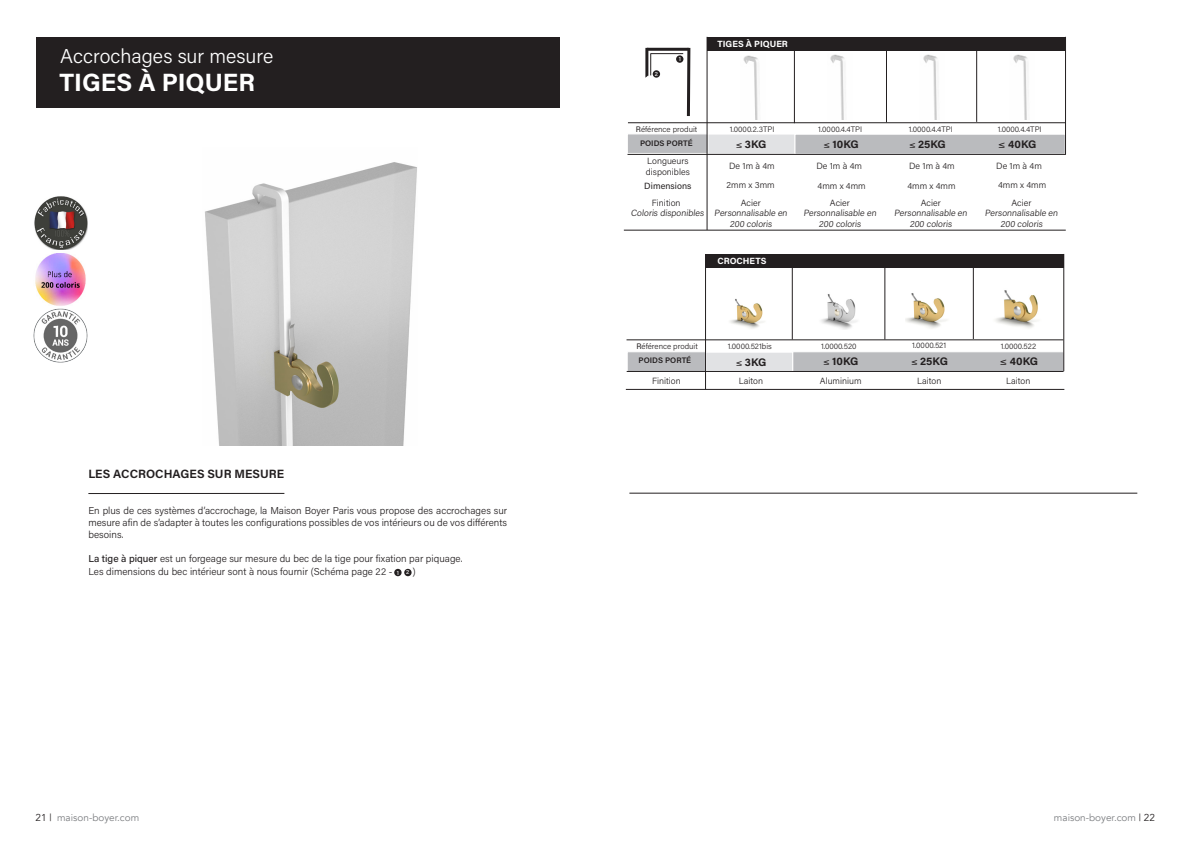
<style>
.page{position:relative;width:1191px;height:842px;background:#fff}
.page>*{position:absolute;margin:0;border:0;box-sizing:border-box;transform-origin:0 0}
.t1{font:25px "Acumin Variable Concept";letter-spacing:.04em;color:#fff}
.t2{font:20px "Acumin Variable Concept";letter-spacing:.01em;color:#fff}
.t3{font:12px "Acumin Variable Concept";letter-spacing:.03em;color:#231f20}
.t4{font:11px "Acumin Variable Concept";letter-spacing:.04em;color:#231f20}
.t5{font:10px/12px "Acumin Variable Concept";letter-spacing:.01em;color:#231f20;text-align:justify}
.t6{font:10px "Avenir";color:#7c7e81}
.t7{font:9px "Acumin Variable Concept";letter-spacing:.01em;color:#231f20}
.t8{font:9px "Acumin Variable Concept";letter-spacing:.035em;color:#fff}
.t9{font:8px "Acumin Variable Concept";letter-spacing:.01em;color:#231f20}
.t10{font:8px "Acumin Variable Concept";letter-spacing:.035em;color:#231f20}
.t11{font:6px "Acumin Variable Concept";color:#fff}
.s1{color:#231f20}
</style>
<div class="page">
<div style="left:36px;top:37px;width:523px;height:71px;background:#231f20"></div>
<div style="left:707px;top:37px;width:358px;height:13px;background:#231f20"></div>
<hr style="left:628px;top:123px;width:437px;height:1px;background:#231f20">
<div style="left:705px;top:134px;width:90px;height:21px;background:#e1e2e4;border:1px solid #fff"></div>
<hr style="left:624px;top:230px;width:441px;height:1px;background:#231f20">
<div style="left:627px;top:133px;width:81px;height:21px;background:#babbbe;border:1px solid #fff"></div>
<hr style="left:707px;top:37px;width:1px;height:193px;background:#231f20">
<div style="left:794px;top:134px;width:271px;height:21px;background:#babbbe;border:1px solid #fff"></div>
<hr style="left:794px;top:50px;width:1px;height:73px;background:#231f20">
<hr style="left:886px;top:50px;width:1px;height:72px;background:#231f20">
<hr style="left:976px;top:49px;width:1px;height:73px;background:#231f20">
<hr style="left:627px;top:154px;width:438px;height:1px;background:#231f20">
<hr style="left:1065px;top:37px;width:1px;height:118px;background:#231f20">
<div style="left:705px;top:254px;width:359px;height:14px;background:#231f20"></div>
<hr style="left:626px;top:340px;width:437px;height:1px;background:#231f20">
<hr style="left:626px;top:389px;width:438px;height:1px;background:#231f20">
<div style="left:626px;top:351px;width:80px;height:21px;background:#babbbe;border:1px solid #fff"></div>
<hr style="left:884px;top:268px;width:1px;height:71px;background:#231f20">
<hr style="left:792px;top:267px;width:1px;height:72px;background:#231f20">
<div style="left:792px;top:351px;width:272px;height:21px;background:#babbbe;border:1px solid #fff"></div>
<hr style="left:973px;top:268px;width:1px;height:71px;background:#231f20">
<hr style="left:1063px;top:254px;width:1px;height:117px;background:#231f20">
<hr style="left:647px;top:48px;width:41px;height:3px;background:#231f20">
<svg style="left:685px;top:47px;width:6px;height:69px"></svg>
<hr style="left:645px;top:48px;width:3px;height:30px;background:#231f20">
<hr style="left:650px;top:53px;width:33px;height:1px;background:#231f20">
<svg style="left:645px;top:54px;width:8px;height:24px"></svg>
<hr style="left:88px;top:493px;width:196px;height:1px;background:#231f20">
<img style="left:33px;top:309px;width:55px;height:54px">
<img style="left:34px;top:196px;width:53px;height:53px">
<div style="left:394px;top:569px;width:7px;height:7px;background:#231f20;border-radius:4px"></div>
<div style="left:404px;top:569px;width:7px;height:7px;background:#231f20;border-radius:4px"></div>
<div style="left:676px;top:55px;width:7px;height:8px;background:#231f20;border-radius:4px"></div>
<svg style="left:652px;top:70px;width:8px;height:8px"></svg>
<hr style="left:629px;top:493px;width:508px;height:1px;background:#231f20">
<img style="left:821px;top:294px;width:36px;height:35px">
<img style="left:905px;top:293px;width:42px;height:36px">
<img style="left:995px;top:290px;width:43px;height:38px">
<div style="left:705px;top:352px;width:88px;height:20px;background:#e1e2e4;border:1px solid #fff"></div>
<hr style="left:626px;top:371px;width:437px;height:1px;background:#231f20">
<hr style="left:705px;top:255px;width:1px;height:134px;background:#231f20">
<img style="left:730px;top:299px;width:35px;height:30px">
<img style="left:35px;top:253px;width:51px;height:53px">
<img style="left:743px;top:55px;width:15px;height:65px">
<img style="left:830px;top:54px;width:15px;height:65px">
<img style="left:923px;top:54px;width:15px;height:65px">
<img style="left:1013px;top:54px;width:15px;height:65px">
<img style="left:205px;top:162px;width:212px;height:284px">
<p class="t2" style="left:60px;top:42px;width:214px">Accrochages sur mesure</p>
<p class="t1" style="left:59px;top:65px;width:196px">TIGES À PIQUER</p>
<p class="t3" style="left:88px;top:466px;width:197px">LES ACCROCHAGES SUR MESURE</p>
<p class="t5" style="left:88px;top:504px;width:420px">En plus de ces systèmes d’accrochage, la Maison Boyer Paris vous propose des accrochages sur mesure afin de s’adapter à toutes les configurations possibles de vos intérieurs ou de vos différents besoins.</p>
<p class="t5" style="left:88px;top:552px;width:375px">La tige à piquer est un forgeage sur mesure du bec de la tige pour fixation par piquage.</p>
<p class="t5" style="left:88px;top:565px;width:305px">Les dimensions du bec intérieur sont à nous fournir (Schéma page 22 -</p>
<p class="t11" style="left:397px;top:568px;width:4px">1</p>
<p class="t11" style="left:406px;top:568px;width:5px">2</p>
<p class="t5" style="left:412px;top:565px;width:5px">)</p>
<p class="t11" style="left:655px;top:69px;width:5px">2</p>
<p class="t11" style="left:678px;top:54px;width:4px">1</p>
<p class="t8" style="left:717px;top:37px;width:72px">TIGES À PIQUER</p>
<p class="t9" style="left:636px;top:123px;width:63px">Référence produit</p>
<p class="t9" style="left:730px;top:123px;width:46px">1.0000.2.3TPI</p>
<p class="t9" style="left:908px;top:123px;width:45px">1.0000.4.4TPI</p>
<p class="t9" style="left:997px;top:123px;width:45px">1.0000.4.4TPI</p>
<p class="t9" style="left:818px;top:123px;width:45px">1.0000.4.4TPI</p>
<p class="t10" style="left:640px;top:138px;width:54px">POIDS PORTÉ</p>
<p class="t4" style="left:736px;top:136px;width:31px">≤ 3KG</p>
<p class="t7" style="left:647px;top:155px;width:43px">Longueurs</p>
<p class="t7" style="left:646px;top:165px;width:45px">disponibles</p>
<p class="t7" style="left:652px;top:196px;width:30px">Finition</p>
<p class="t7" style="left:631px;top:207px;width:76px">Coloris disponibles</p>
<p class="t7" style="left:644px;top:180px;width:48px">Dimensions</p>
<p class="t7" style="left:729px;top:159px;width:47px">De 1m à 4m</p>
<p class="t7" style="left:726px;top:179px;width:50px">2mm x 3mm</p>
<p class="t7" style="left:741px;top:196px;width:21px">Acier</p>
<p class="t7" style="left:714px;top:207px;width:76px">Personnalisable en</p>
<p class="t7" style="left:729px;top:218px;width:45px">200 coloris</p>
<p class="t4" style="left:824px;top:136px;width:36px">≤ 10KG</p>
<p class="t4" style="left:909px;top:137px;width:37px">≤ 25KG</p>
<p class="t4" style="left:998px;top:137px;width:39px">≤ 40KG</p>
<p class="t7" style="left:909px;top:159px;width:47px">De 1m à 4m</p>
<p class="t7" style="left:996px;top:159px;width:47px">De 1m à 4m</p>
<p class="t7" style="left:816px;top:159px;width:47px">De 1m à 4m</p>
<p class="t7" style="left:817px;top:180px;width:50px">4mm x 4mm</p>
<p class="t7" style="left:907px;top:180px;width:50px">4mm x 4mm</p>
<p class="t7" style="left:998px;top:179px;width:50px">4mm x 4mm</p>
<p class="t7" style="left:830px;top:196px;width:21px">Acier</p>
<p class="t7" style="left:803px;top:207px;width:76px">Personnalisable en</p>
<p class="t7" style="left:819px;top:218px;width:45px">200 coloris</p>
<p class="t7" style="left:920px;top:196px;width:21px">Acier</p>
<p class="t7" style="left:894px;top:207px;width:76px">Personnalisable en</p>
<p class="t7" style="left:909px;top:218px;width:45px">200 coloris</p>
<p class="t7" style="left:1011px;top:196px;width:21px">Acier</p>
<p class="t7" style="left:985px;top:207px;width:76px">Personnalisable en</p>
<p class="t7" style="left:1000px;top:218px;width:45px">200 coloris</p>
<p class="t8" style="left:717px;top:255px;width:50px">CROCHETS</p>
<p class="t9" style="left:636px;top:340px;width:63px">Référence produit</p>
<p class="t10" style="left:638px;top:355px;width:54px">POIDS PORTÉ</p>
<p class="t7" style="left:652px;top:374px;width:30px">Finition</p>
<p class="t7" style="left:820px;top:374px;width:43px">Aluminium</p>
<p class="t7" style="left:917px;top:375px;width:26px">Laiton</p>
<p class="t7" style="left:1006px;top:374px;width:26px">Laiton</p>
<p class="t9" style="left:728px;top:340px;width:45px">1.0000.521bis</p>
<p class="t9" style="left:821px;top:340px;width:37px">1.0000.520</p>
<p class="t9" style="left:912px;top:340px;width:35px">1.0000.521</p>
<p class="t9" style="left:1000px;top:340px;width:37px">1.0000.522</p>
<p class="t4" style="left:823px;top:354px;width:36px">≤ 10KG</p>
<p class="t4" style="left:911px;top:353px;width:37px">≤ 25KG</p>
<p class="t4" style="left:1000px;top:354px;width:39px">≤ 40KG</p>
<p class="t4" style="left:736px;top:355px;width:31px">≤ 3KG</p>
<p class="t7" style="left:739px;top:375px;width:26px">Laiton</p>
<p class="t6" style="left:35px;top:811px;width:105px"><span class="s1">21 |</span> maison-boyer.com</p>
<p class="t6" style="left:1054px;top:811px;width:102px">maison-boyer.com <span class="s1">| 22</span></p>
</div>
